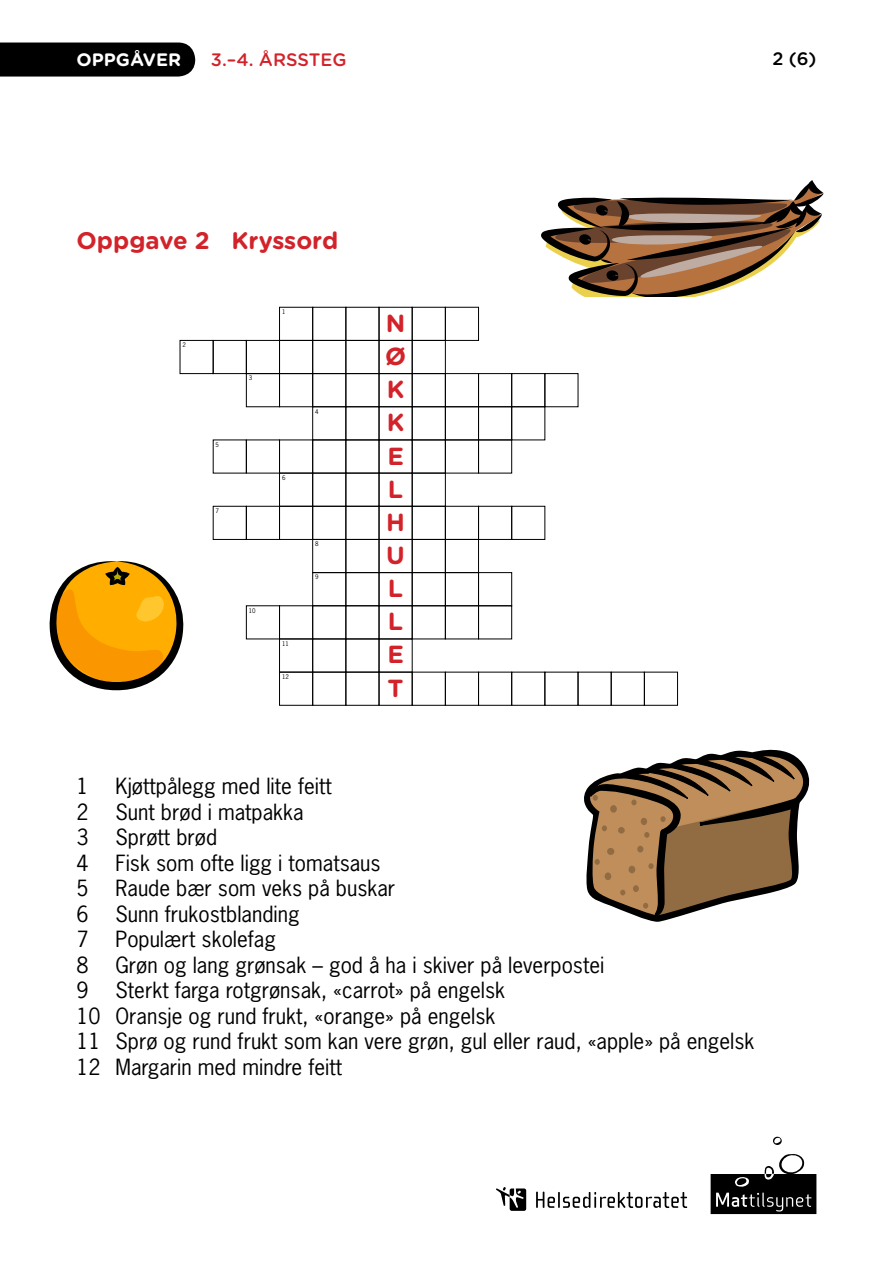
<style>
.page{position:relative;width:893px;height:1263px;background:#fff}
.page>*{position:absolute;margin:0;border:0;box-sizing:border-box;transform-origin:0 0}
.t1{font:700 24.75px/33.2px "Gotham Rounded";color:#d2232a;text-align:justify}
.t2{font:700 24px "Gotham Rounded";color:#d2232a}
.t3{font:21px/25.5px "News Gothic";color:#000}
.t4{font:500 18px "Gotham Rounded";color:#d2232a}
.t5{font:700 18px "Gotham Rounded";color:#fff}
.t6{font:500 18px "Gotham Rounded";color:#000}
.t7{font:6px "News Gothic";color:#000}
</style>
<div class="page">
<svg style="left:773px;top:1137px;width:9px;height:8px"></svg>
<svg style="left:711px;top:1154px;width:105px;height:60px"></svg>
<div style="left:0;top:43px;width:195px;height:34px;background:#000"></div>
<svg style="left:496px;top:1187px;width:30px;height:24px"></svg>
<svg style="left:536px;top:1191px;width:151px;height:17px"></svg>
<svg style="left:541px;top:180px;width:283px;height:117px"></svg>
<svg style="left:49px;top:561px;width:135px;height:130px"></svg>
<div style="left:379px;top:307px;width:34px;height:34px;border:1px solid #000"></div>
<div style="left:312px;top:307px;width:34px;height:34px;border:1px solid #000"></div>
<div style="left:279px;top:307px;width:34px;height:34px;border:1px solid #000"></div>
<div style="left:412px;top:307px;width:34px;height:34px;border:1px solid #000"></div>
<div style="left:445px;top:307px;width:34px;height:34px;border:1px solid #000"></div>
<div style="left:379px;top:340px;width:34px;height:34px;border:1px solid #000"></div>
<div style="left:345px;top:340px;width:34px;height:34px;border:1px solid #000"></div>
<div style="left:312px;top:340px;width:34px;height:34px;border:1px solid #000"></div>
<div style="left:279px;top:340px;width:34px;height:34px;border:1px solid #000"></div>
<div style="left:246px;top:340px;width:34px;height:34px;border:1px solid #000"></div>
<div style="left:213px;top:340px;width:34px;height:34px;border:1px solid #000"></div>
<div style="left:180px;top:340px;width:34px;height:34px;border:1px solid #000"></div>
<div style="left:412px;top:340px;width:34px;height:34px;border:1px solid #000"></div>
<div style="left:379px;top:373px;width:34px;height:34px;border:1px solid #000"></div>
<div style="left:345px;top:373px;width:34px;height:34px;border:1px solid #000"></div>
<div style="left:312px;top:373px;width:34px;height:34px;border:1px solid #000"></div>
<div style="left:279px;top:373px;width:34px;height:34px;border:1px solid #000"></div>
<div style="left:246px;top:373px;width:34px;height:34px;border:1px solid #000"></div>
<div style="left:412px;top:373px;width:34px;height:34px;border:1px solid #000"></div>
<div style="left:445px;top:373px;width:34px;height:34px;border:1px solid #000"></div>
<div style="left:478px;top:373px;width:34px;height:34px;border:1px solid #000"></div>
<div style="left:511px;top:373px;width:34px;height:34px;border:1px solid #000"></div>
<div style="left:544px;top:373px;width:34px;height:34px;border:1px solid #000"></div>
<div style="left:379px;top:406px;width:34px;height:34px;border:1px solid #000"></div>
<div style="left:345px;top:406px;width:34px;height:34px;border:1px solid #000"></div>
<div style="left:312px;top:406px;width:34px;height:34px;border:1px solid #000"></div>
<div style="left:412px;top:406px;width:34px;height:34px;border:1px solid #000"></div>
<div style="left:445px;top:406px;width:34px;height:34px;border:1px solid #000"></div>
<div style="left:478px;top:406px;width:34px;height:34px;border:1px solid #000"></div>
<div style="left:511px;top:406px;width:34px;height:34px;border:1px solid #000"></div>
<div style="left:379px;top:440px;width:34px;height:33px;border:1px solid #000"></div>
<div style="left:312px;top:440px;width:34px;height:33px;border:1px solid #000"></div>
<div style="left:279px;top:440px;width:34px;height:33px;border:1px solid #000"></div>
<div style="left:246px;top:440px;width:34px;height:33px;border:1px solid #000"></div>
<div style="left:412px;top:440px;width:34px;height:33px;border:1px solid #000"></div>
<div style="left:445px;top:440px;width:34px;height:33px;border:1px solid #000"></div>
<div style="left:478px;top:440px;width:34px;height:33px;border:1px solid #000"></div>
<div style="left:379px;top:473px;width:34px;height:34px;border:1px solid #000"></div>
<div style="left:345px;top:473px;width:34px;height:34px;border:1px solid #000"></div>
<div style="left:312px;top:473px;width:34px;height:34px;border:1px solid #000"></div>
<div style="left:279px;top:473px;width:34px;height:34px;border:1px solid #000"></div>
<div style="left:412px;top:473px;width:34px;height:34px;border:1px solid #000"></div>
<div style="left:379px;top:506px;width:34px;height:34px;border:1px solid #000"></div>
<div style="left:345px;top:506px;width:34px;height:34px;border:1px solid #000"></div>
<div style="left:312px;top:506px;width:34px;height:34px;border:1px solid #000"></div>
<div style="left:279px;top:506px;width:34px;height:34px;border:1px solid #000"></div>
<div style="left:246px;top:506px;width:34px;height:34px;border:1px solid #000"></div>
<div style="left:213px;top:506px;width:34px;height:34px;border:1px solid #000"></div>
<div style="left:412px;top:506px;width:34px;height:34px;border:1px solid #000"></div>
<div style="left:445px;top:506px;width:34px;height:34px;border:1px solid #000"></div>
<div style="left:478px;top:506px;width:34px;height:34px;border:1px solid #000"></div>
<div style="left:511px;top:506px;width:34px;height:34px;border:1px solid #000"></div>
<div style="left:379px;top:539px;width:34px;height:34px;border:1px solid #000"></div>
<div style="left:345px;top:539px;width:34px;height:34px;border:1px solid #000"></div>
<div style="left:312px;top:539px;width:34px;height:34px;border:1px solid #000"></div>
<div style="left:412px;top:539px;width:34px;height:34px;border:1px solid #000"></div>
<div style="left:445px;top:539px;width:34px;height:34px;border:1px solid #000"></div>
<div style="left:379px;top:572px;width:34px;height:34px;border:1px solid #000"></div>
<div style="left:345px;top:572px;width:34px;height:34px;border:1px solid #000"></div>
<div style="left:312px;top:572px;width:34px;height:34px;border:1px solid #000"></div>
<div style="left:412px;top:572px;width:34px;height:34px;border:1px solid #000"></div>
<div style="left:445px;top:572px;width:34px;height:34px;border:1px solid #000"></div>
<div style="left:478px;top:572px;width:34px;height:34px;border:1px solid #000"></div>
<div style="left:379px;top:605px;width:34px;height:34px;border:1px solid #000"></div>
<div style="left:345px;top:605px;width:34px;height:34px;border:1px solid #000"></div>
<div style="left:312px;top:605px;width:34px;height:34px;border:1px solid #000"></div>
<div style="left:279px;top:605px;width:34px;height:34px;border:1px solid #000"></div>
<div style="left:246px;top:605px;width:34px;height:34px;border:1px solid #000"></div>
<div style="left:412px;top:605px;width:34px;height:34px;border:1px solid #000"></div>
<div style="left:445px;top:605px;width:34px;height:34px;border:1px solid #000"></div>
<div style="left:478px;top:605px;width:34px;height:34px;border:1px solid #000"></div>
<div style="left:312px;top:639px;width:34px;height:33px;border:1px solid #000"></div>
<div style="left:279px;top:639px;width:34px;height:33px;border:1px solid #000"></div>
<div style="left:379px;top:672px;width:34px;height:34px;border:1px solid #000"></div>
<div style="left:345px;top:672px;width:34px;height:34px;border:1px solid #000"></div>
<div style="left:312px;top:672px;width:34px;height:34px;border:1px solid #000"></div>
<div style="left:279px;top:672px;width:34px;height:34px;border:1px solid #000"></div>
<div style="left:412px;top:672px;width:34px;height:34px;border:1px solid #000"></div>
<div style="left:445px;top:672px;width:34px;height:34px;border:1px solid #000"></div>
<div style="left:478px;top:672px;width:34px;height:34px;border:1px solid #000"></div>
<div style="left:511px;top:672px;width:34px;height:34px;border:1px solid #000"></div>
<div style="left:544px;top:672px;width:34px;height:34px;border:1px solid #000"></div>
<div style="left:578px;top:672px;width:34px;height:34px;border:1px solid #000"></div>
<div style="left:611px;top:672px;width:34px;height:34px;border:1px solid #000"></div>
<div style="left:644px;top:672px;width:34px;height:34px;border:1px solid #000"></div>
<svg style="left:584px;top:749px;width:226px;height:173px"></svg>
<p class="t5" style="left:77px;top:46px;width:106px">OPPGÅVER</p>
<p class="t4" style="left:211px;top:46px;width:137px">3.–4. ÅRSSTEG</p>
<p class="t6" style="left:772px;top:46px;width:46px">2 (6)</p>
<p class="t2" style="left:77px;top:223px;width:263px">Oppgave 2 Kryssord</p>
<p class="t7" style="left:182px;top:341px;width:5px">2</p>
<p class="t7" style="left:216px;top:441px;width:5px">5</p>
<p class="t7" style="left:216px;top:507px;width:5px">7</p>
<p class="t7" style="left:249px;top:374px;width:5px">3</p>
<p class="t7" style="left:282px;top:308px;width:5px">1</p>
<p class="t7" style="left:282px;top:474px;width:5px">6</p>
<p class="t7" style="left:249px;top:606px;width:8px">10</p>
<p class="t7" style="left:282px;top:640px;width:8px">11</p>
<p class="t7" style="left:282px;top:673px;width:8px">12</p>
<p class="t7" style="left:315px;top:407px;width:5px">4</p>
<p class="t7" style="left:315px;top:540px;width:5px">8</p>
<p class="t7" style="left:315px;top:573px;width:5px">9</p>
<p class="t1" style="left:385px;top:306px;width:23px">N Ø K K E L H U L L E T</p>
<p class="t3" style="left:77px;top:773px;width:14px">1</p>
<p class="t3" style="left:116px;top:773px;width:218px">Kjøttpålegg med lite feitt</p>
<p class="t3" style="left:77px;top:798px;width:14px">2</p>
<p class="t3" style="left:116px;top:798px;width:190px">Sunt brød i matpakka</p>
<p class="t3" style="left:77px;top:824px;width:14px">3</p>
<p class="t3" style="left:116px;top:824px;width:103px">Sprøtt brød</p>
<p class="t3" style="left:77px;top:849px;width:14px">4</p>
<p class="t3" style="left:116px;top:849px;width:267px">Fisk som ofte ligg i tomatsaus</p>
<p class="t3" style="left:77px;top:875px;width:14px">5</p>
<p class="t3" style="left:116px;top:875px;width:281px">Raude bær som veks på buskar</p>
<p class="t3" style="left:77px;top:900px;width:14px">6</p>
<p class="t3" style="left:116px;top:900px;width:186px">Sunn frukostblanding</p>
<p class="t3" style="left:77px;top:926px;width:14px">7</p>
<p class="t3" style="left:116px;top:926px;width:162px">Populært skolefag</p>
<p class="t3" style="left:77px;top:951px;width:14px">8</p>
<p class="t3" style="left:116px;top:951px;width:490px">Grøn og lang grønsak – god å ha i skiver på leverpostei</p>
<p class="t3" style="left:77px;top:977px;width:14px">9</p>
<p class="t3" style="left:77px;top:977px;width:680px;text-indent:39px">Sterkt farga rotgrønsak, «carrot» på engelsk<br>10 Oransje og rund frukt, «orange» på engelsk<br>11 Sprø og rund frukt som kan vere grøn, gul eller raud, «apple» på engelsk 12 Margarin med mindre feitt</p>
</div>
